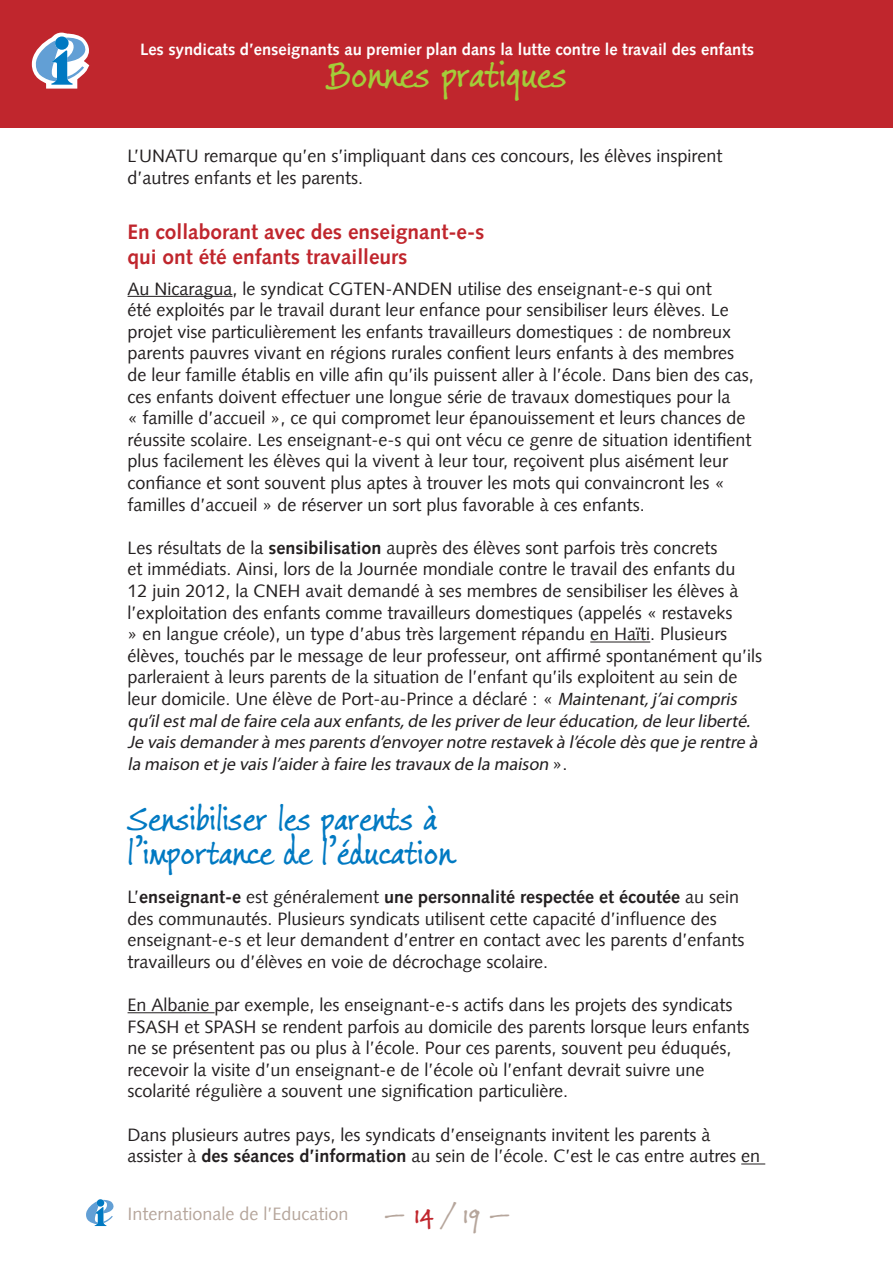
<style>
.page{position:relative;width:893px;height:1263px;background:#fff}
.page>*{position:absolute;margin:0;border:0;box-sizing:border-box;transform-origin:0 0}
.t1{font:40.5px "Jimmy Crack Corn Pro";color:#a3cd39}
.Header_2{font:36px/34.5px "Jimmy Crack Corn Pro";color:#0079c2}
.Header_3{font:700 21px/25.2px "Syntax LT";color:#c0262d}
.Text{font:18px/21.6px "Syntax LT";color:#231f20}
.t2{font:18px "Syntax LT";color:#b6a69c}
.t3{font:700 16.5px "Syntax LT";color:#fff}
.s1{font-weight:700}
.s2{font-family:"Myriad Pro";font-style:italic}
.s3{font-family:"Jimmy Crack Corn Pro";font-size:30px}
.s4{font-family:"Jimmy Crack Corn Pro";font-size:30px;color:#c0262d}
</style>
<div class="page">
<div style="left:0;top:0;width:893px;height:128px;background:#c0262d"></div>
<svg style="left:31px;top:32px;width:59px;height:57px"></svg>
<svg style="left:86px;top:1199px;width:28px;height:27px"></svg>
<hr style="left:128px;top:296px;width:105px;height:1px;background:#231f20">
<hr style="left:590px;top:641px;width:60px;height:1px;background:#231f20">
<hr style="left:128px;top:1012px;width:87px;height:1px;background:#231f20">
<svg style="left:741px;top:1163px;width:24px;height:1px"></svg>
<p class="t3" style="left:140px;top:40px;width:616px">Les syndicats d’enseignants au premier plan dans la lutte contre le travail des enfants</p>
<h1 class="t1" style="left:327px;top:46px;width:241px">Bonnes pratiques</h1>
<p class="Text" style="left:128px;top:145px;width:596px">L’UNATU remarque qu’en s’impliquant dans ces concours, les élèves inspirent d’autres enfants et les parents.</p>
<p class="Header_3" style="left:128px;top:220px;width:359px">En collaborant avec des enseignant-e-s qui ont été enfants travailleurs</p>
<p class="Text" style="left:128px;top:278px;width:628px">Au Nicaragua, le syndicat CGTEN-ANDEN utilise des enseignant-e-s qui ont<br>été exploités par le travail durant leur enfance pour sensibiliser leurs élèves. Le projet vise particulièrement les enfants travailleurs domestiques : de nombreux parents pauvres vivant en régions rurales confient leurs enfants à des membres de leur famille établis en ville afin qu’ils puissent aller à l’école. Dans bien des cas, ces enfants doivent effectuer une longue série de travaux domestiques pour la<br>« famille d’accueil », ce qui compromet leur épanouissement et leurs chances de réussite scolaire. Les enseignant-e-s qui ont vécu ce genre de situation identifient plus facilement les élèves qui la vivent à leur tour, reçoivent plus aisément leur confiance et sont souvent plus aptes à trouver les mots qui convaincront les « familles d’accueil » de réserver un sort plus favorable à ces enfants.</p>
<p class="Text" style="left:128px;top:537px;width:636px">Les résultats de la <span class="s1">sensibilisation</span> auprès des élèves sont parfois très concrets<br>et immédiats. Ainsi, lors de la Journée mondiale contre le travail des enfants du<br>12 juin 2012, la CNEH avait demandé à ses membres de sensibiliser les élèves à l’exploitation des enfants comme travailleurs domestiques (appelés « restaveks<br>» en langue créole), un type d’abus très largement répandu en Haïti. Plusieurs élèves, touchés par le message de leur professeur, ont affirmé spontanément qu’ils parleraient à leurs parents de la situation de l’enfant qu’ils exploitent au sein de leur domicile. Une élève de Port-au-Prince a déclaré : « <span class="s2">Maintenant,j’aicompris qu’ilestmalde faire cela aux enfants,de les priverde leuréducation,de leurliberté.<br>Je vais demanderà mes parents d’envoyernotre restavek à l’école dès que je rentre à la maison etje vais l’aiderà faire les travaux de la maison</span> » .</p>
<p class="Header_2" style="left:128px;top:803px;width:327px">Sensibiliser les parents à l’importance de l’éducation</p>
<p class="Text" style="left:128px;top:886px;width:618px">L’<span class="s1">enseignant-e</span> est généralement <span class="s1">une personnalité respectée et écoutée</span> au sein des communautés. Plusieurs syndicats utilisent cette capacité d’influence des enseignant-e-s et leur demandent d’entrer en contact avec les parents d’enfants travailleurs ou d’élèves en voie de décrochage scolaire.</p>
<p class="Text" style="left:128px;top:994px;width:623px">En Albanie par exemple, les enseignant-e-s actifs dans les projets des syndicats FSASH et SPASH se rendent parfois au domicile des parents lorsque leurs enfants ne se présentent pas ou plus à l’école. Pour ces parents, souvent peu éduqués, recevoir la visite d’un enseignant-e de l’école où l’enfant devrait suivre une scolarité régulière a souvent une signification particulière.</p>
<p class="Text" style="left:128px;top:1123px;width:634px">Dans plusieurs autres pays, les syndicats d’enseignants invitent les parents à assister à <span class="s1">des séances d’information</span> au sein de l’école. C’est le cas entre autres en</p>
<p class="t2" style="left:128px;top:1203px;width:384px">Internationale de l’Education <span class="s3">—</span> <span class="s4">14</span> <span class="s3">/ 19 ―</span></p>
</div>
